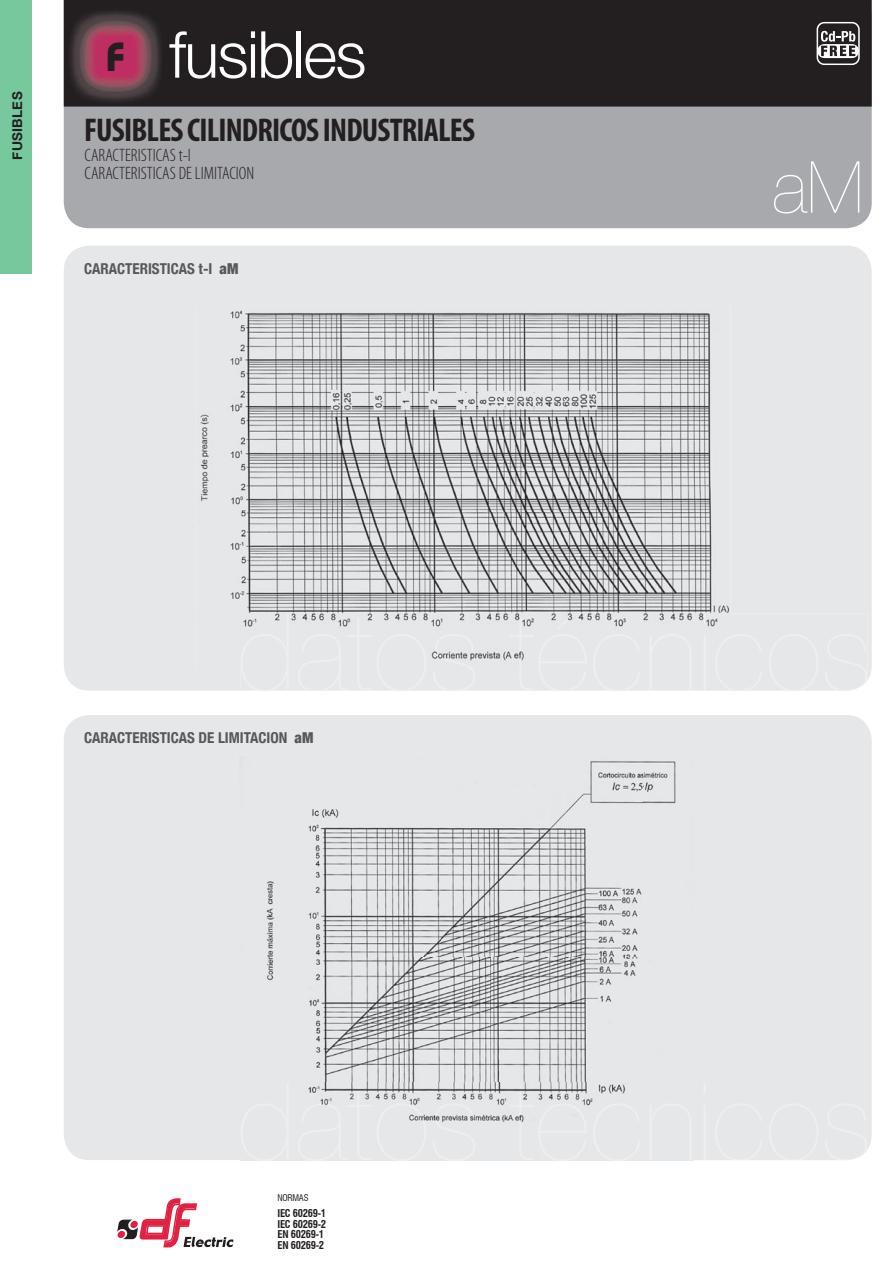
<style>
.page{position:relative;width:893px;height:1263px;background:#fff}
.page>*{position:absolute;margin:0;border:0;box-sizing:border-box;transform-origin:0 0}
.t1{font:200 72px "Helvetica Neue";color:#fff}
.t2{font:300 64.8px "Helvetica Neue";letter-spacing:-.025em;color:#fff}
.t3{font:38.85px "Puppet";color:#231f20}
.t4{font:700 condensed 33px "Myriad Pro";letter-spacing:-.025em;color:#231f20}
.t5{font:300 condensed 18px/18px "Myriad Pro";color:#231f20}
.t6{font:700 condensed 15px "Helvetica Neue";color:#57585a}
.t7{font:700 13.5px "Helvetica Neue";letter-spacing:.025em;color:#231f20}
.t8{font:700 condensed 10.5px/10.5px "Swiss 721 BT";letter-spacing:-.025em;color:#231f20}
.t9{font:condensed 9px "Swiss 721 BT";letter-spacing:-.025em;color:#231f20}
.s1{font-weight:900}
</style>
<div class="page">
<div style="left:0;top:0;width:32px;height:274px;background:#77c89c"></div>
<div style="left:64px;top:107px;width:808px;height:121px;background:#a8a9ad"></div>
<div style="left:64px;top:0;width:808px;height:107px;background:#231f20"></div>
<svg style="left:117px;top:1198px;width:116px;height:50px"></svg>
<div style="left:64px;top:246px;width:808px;height:445px;background:#e6e7e9"></div>
<div style="left:64px;top:715px;width:808px;height:445px;background:#e6e7e9;border-radius:26px"></div>
<div style="left:817px;top:23px;width:42px;height:41px;background:#231f20;border-radius:7px"></div>
<div style="left:817px;top:22px;width:43px;height:43px;border:2px solid #fff;border-radius:7px"></div>
<svg style="left:817px;top:44px;width:42px;height:14px"></svg>
<svg style="left:821px;top:31px;width:34px;height:25px"></svg>
<img style="left:68px;top:9px;width:95px;height:95px">
<div style="left:241px;top:613px;width:626px;height:78px;background:#e6e7e9"></div>
<img style="left:197px;top:305px;width:533px;height:311px">
<div style="left:197px;top:616px;width:44px;height:52px;background:#e6e7e9"></div>
<img style="left:241px;top:613px;width:489px;height:55px">
<img style="left:266px;top:761px;width:410px;height:322px">
<img style="left:308px;top:1083px;width:318px;height:40px">
<p class="t7" style="left:9px;top:160px;width:70px;rotate:-90deg">FUSIBLES</p>
<h2 class="t2" style="left:169px;top:15px;width:199px">fusibles</h2>
<h3 class="t4" style="left:84px;top:112px;width:392px">FUSIBLES CILINDRICOS INDUSTRIALES</h3>
<h3 class="t3" style="left:106px;top:32px;width:19px">F</h3>
<p class="t5" style="left:85px;top:146px;width:171px">CARACTERISTICAS t-I<br>CARACTERISTICAS DE LIMITACION</p>
<p class="t6" style="left:84px;top:259px;width:156px">CARACTERISTICAS t-I <span class="s1">aM</span></p>
<p class="t6" style="left:84px;top:729px;width:231px">CARACTERISTICAS DE LIMITACION <span class="s1">aM</span></p>
<p class="t9" style="left:277px;top:1192px;width:33px">NORMAS</p>
<p class="t8" style="left:277px;top:1208px;width:50px">IEC 60269-1<br>IEC 60269-2<br>EN 60269-1<br>EN 60269-2</p>
<h1 class="t1" style="left:772px;top:146px;width:92px">aM</h1>
</div>
